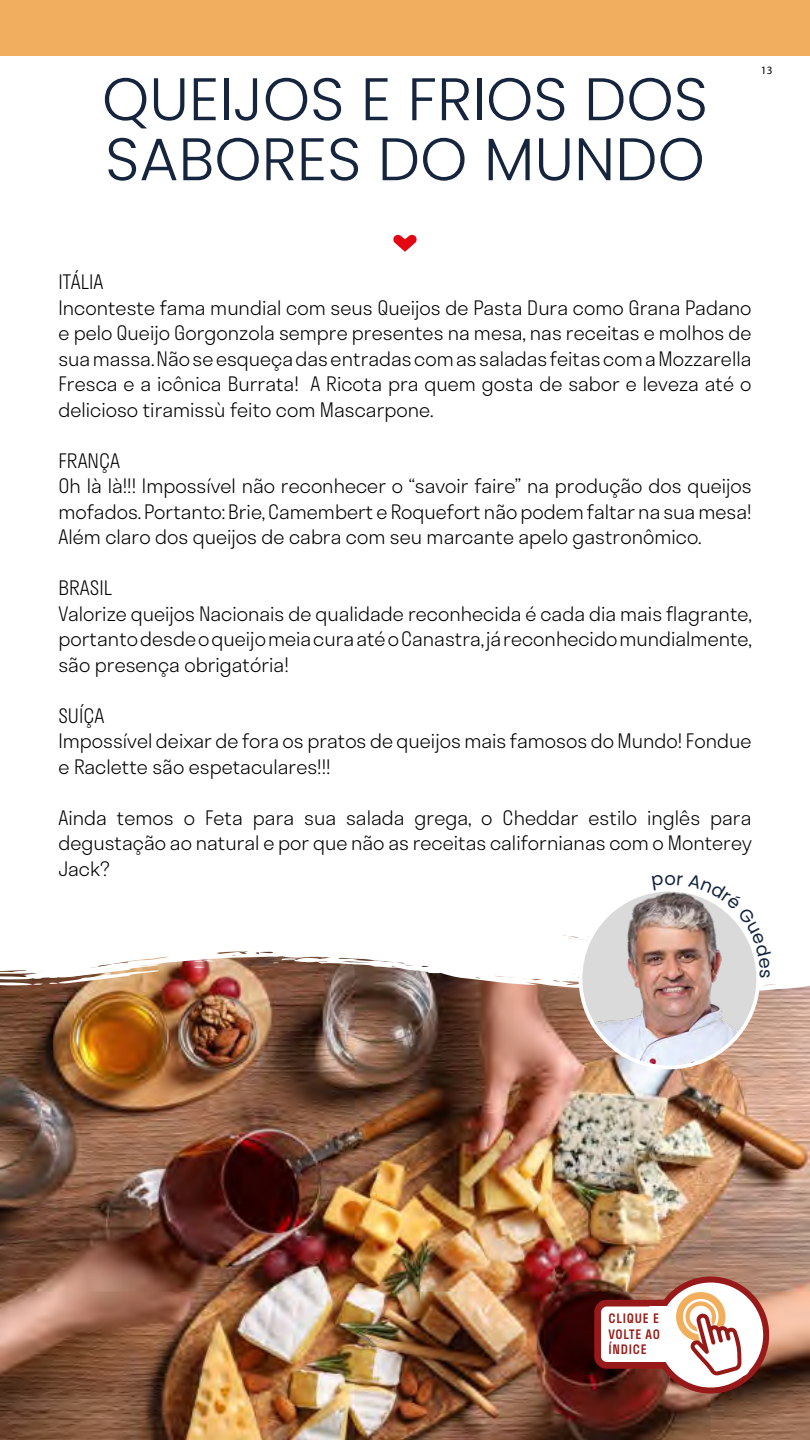
<style>
.page{position:relative;width:810px;height:1440px;background:#fff}
.page>*{position:absolute;margin:0;border:0;box-sizing:border-box;transform-origin:0 0}
.t1{font:300 60px/60px "Poppins";color:#16253e}
.t2{font:300 19.5px/25.5px "Stratos";color:#000}
.t3{font:18px "Poppins";color:#16253e}
.t4{font:500 12.75px/15.3px "Stratos";letter-spacing:.06em;color:#971a15;text-align:justify}
.t5{font:11.25px "Myriad Pro";color:#000}
</style>
<div class="page">
<div style="left:0;top:0;width:810px;height:56px;background:#f1ae5e"></div>
<img style="left:0;top:993px;width:810px;height:447px">
<img style="left:0;top:935px;width:810px;height:58px">
<img style="left:580px;top:890px;width:178px;height:177px;border-radius:89px">
<div style="left:579px;top:888px;width:181px;height:181px;border:4px solid #fff;border-radius:50%"></div>
<svg style="left:393px;top:234px;width:24px;height:18px"></svg>
<div style="left:598px;top:1303px;width:84px;height:62px;background:#fff;border-radius:9px"></div>
<div style="left:594px;top:1300px;width:92px;height:69px;border:7px solid #971919;border-radius:9px"></div>
<svg style="left:652px;top:1276px;width:117px;height:118px;background:#992221"></svg>
<div style="left:658px;top:1283px;width:105px;height:105px;background:#fff;border-radius:50%"></div>
<div style="left:685px;top:1301px;width:31px;height:31px;border:4px solid #f1ae5d;border-radius:50%"></div>
<div style="left:676px;top:1292px;width:49px;height:49px;border:7px solid #f1ae5d;border-radius:50%"></div>
<svg style="left:690px;top:1313px;width:60px;height:67px"></svg>
<div style="left:650px;top:1306px;width:19px;height:56px;background:#fff"></div>
<svg style="left:652px;top:888px;width:12px;height:3px"></svg>
<img style="left:677px;top:888px;width:94px;height:80px">
<h1 class="t1" style="left:102px;top:70px;width:608px">QUEIJOS E FRIOS DOS<br>SABORES DO MUNDO</h1>
<p class="t5" style="left:761px;top:63px;width:13px">13</p>
<p class="t2" style="left:58px;top:269px;width:694px">ITÁLIA<br>Inconteste fama mundial com seus Queijos de Pasta Dura como Grana Padano e pelo Queijo Gorgonzola sempre presentes na mesa, nas receitas e molhos de sua massa. Não se esqueça das entradas com as saladas feitas com a Mozzarella Fresca e a icônica Burrata! A Ricota pra quem gosta de sabor e leveza até o delicioso tiramissù feito com Mascarpone.</p>
<p class="t2" style="left:58px;top:447px;width:695px">FRANÇA<br>Oh là là!!! Impossível não reconhecer o “savoir faire” na produção dos queijos mofados. Portanto: Brie, Camembert e Roquefort não podem faltar na sua mesa!<br>Além claro dos queijos de cabra com seu marcante apelo gastronômico.</p>
<p class="t2" style="left:58px;top:575px;width:695px">BRASIL<br>Valorize queijos Nacionais de qualidade reconhecida é cada dia mais flagrante, portanto desde o queijo meia cura até o Canastra, já reconhecido mundialmente, são presença obrigatória!</p>
<p class="t2" style="left:58px;top:702px;width:694px">SUÍÇA<br>Impossível deixar de fora os pratos de queijos mais famosos do Mundo! Fondue e Raclette são espetaculares!!!</p>
<p class="t2" style="left:58px;top:804px;width:695px;text-align:justify">Ainda temos o Feta para sua salada grega, o Cheddar estilo inglês para degustação ao natural e por que não as receitas californianas com o Monterey Jack?</p>
<p class="t3" style="left:664px;top:868px;width:13px">o</p>
<p class="t3" style="left:777px;top:969px;width:11px;rotate:90deg">s</p>
<p class="t4" style="left:608px;top:1311px;width:53px">CLIQUE E VOLTE AO ÍNDICE</p>
</div>
